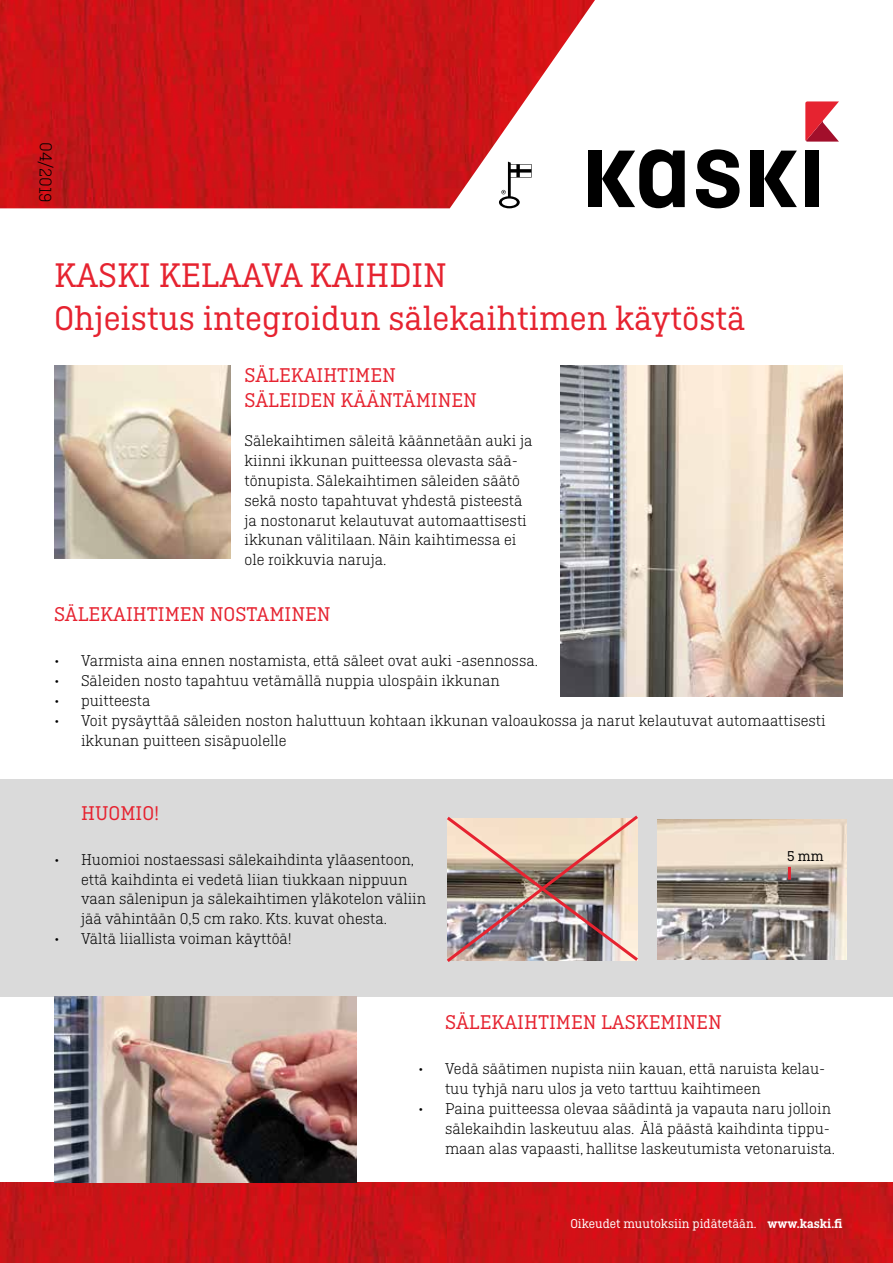
<style>
.page{position:relative;width:893px;height:1263px;background:#fff}
.page>*{position:absolute;margin:0;border:0;box-sizing:border-box;transform-origin:0 0}
.t1{font:36px/43.2px "Ciutadella Slab";color:#e62330}
.t2{font:21px/25.2px "Ciutadella Slab";color:#e62330}
.t3{font:300 18px "Ciutadella Slab";color:#000}
.t4{font:300 16.5px/19.8px "Ciutadella Slab";color:#000}
.t5{font:15px "Ciutadella Slab";color:#000}
.t6{font:13.5px "Ciutadella Slab";color:#fff}
.s1{font-weight:600}
</style>
<div class="page">
<div style="left:0;top:780px;width:893px;height:217px;background:#dadada"></div>
<img style="left:657px;top:819px;width:190px;height:141px">
<img style="left:0;top:0;width:595px;height:208px">
<svg style="left:805px;top:101px;width:34px;height:41px"></svg>
<svg style="left:696px;top:149px;width:44px;height:59px"></svg>
<svg style="left:602px;top:149px;width:83px;height:59px"></svg>
<div style="left:588px;top:150px;width:13px;height:57px;background:#000"></div>
<svg style="left:764px;top:151px;width:33px;height:56px"></svg>
<div style="left:750px;top:150px;width:13px;height:57px;background:#000"></div>
<div style="left:805px;top:151px;width:13px;height:56px;background:#000"></div>
<svg style="left:499px;top:162px;width:33px;height:46px"></svg>
<img style="left:0;top:1182px;width:893px;height:81px">
<img style="left:54px;top:366px;width:176px;height:193px">
<img style="left:447px;top:815px;width:191px;height:147px">
<svg style="left:788px;top:867px;width:3px;height:13px"></svg>
<img style="left:560px;top:366px;width:283px;height:330px">
<img style="left:54px;top:997px;width:302px;height:185px">
<p class="t3" style="left:56px;top:143px;width:62px;rotate:91deg">04/2019</p>
<h1 class="t1" style="left:54px;top:254px;width:693px">KASKI KELAAVA KAIHDIN<br>Ohjeistus integroidun sälekaihtimen käytöstä</h1>
<p class="t2" style="left:244px;top:362px;width:234px">SÄLEKAIHTIMEN<br>SÄLEIDEN KÄÄNTÄMINEN</p>
<p class="t4" style="left:244px;top:431px;width:289px">Sälekaihtimen säleitä käännetään auki ja kiinni ikkunan puitteessa olevasta sää&shy;tönupista. Sälekaihtimen säleiden säätö sekä nosto tapahtuvat yhdestä pisteestä ja nostonarut kelautuvat automaattisesti ikkunan välitilaan. Näin kaihtimessa ei ole roikkuvia naruja.</p>
<p class="t2" style="left:54px;top:602px;width:278px">SÄLEKAIHTIMEN NOSTAMINEN</p>
<p class="t4" style="left:54px;top:651px;width:485px">• Varmista aina ennen nostamista, että säleet ovat auki -asennossa.</p>
<p class="t4" style="left:54px;top:671px;width:447px">• Säleiden nosto tapahtuu vetämällä nuppia ulospäin ikkunan</p>
<p class="t4" style="left:54px;top:691px;width:98px">• puitteesta</p>
<p class="t4" style="left:81px;top:711px;width:746px;text-indent:-27px">• Voit pysäyttää säleiden noston haluttuun kohtaan ikkunan valoaukossa ja narut kelautuvat automaattisesti ikkunan puitteen sisäpuolelle</p>
<p class="t2" style="left:81px;top:800px;width:80px">HUOMIO!</p>
<p class="t4" style="left:81px;top:849px;width:347px;text-indent:-27px">• Huomioi nostaessasi sälekaihdinta yläasentoon, että kaihdinta ei vedetä liian tiukkaan nippuun vaan sälenipun ja sälekaihtimen yläkotelon väliin jää vähintään 0,5 cm rako. Kts. kuvat ohesta.</p>
<p class="t4" style="left:54px;top:929px;width:239px">• Vältä liiallista voiman käyttöä!</p>
<p class="t5" style="left:787px;top:848px;width:38px">5 mm</p>
<p class="t2" style="left:445px;top:1010px;width:278px">SÄLEKAIHTIMEN LASKEMINEN</p>
<p class="t4" style="left:445px;top:1059px;width:382px;text-indent:-27px">• Vedä säätimen nupista niin kauan, että naruista kelau&shy;tuu tyhjä naru ulos ja veto tarttuu kaihtimeen</p>
<p class="t4" style="left:445px;top:1099px;width:392px;text-indent:-27px">• Paina puitteessa olevaa säädintä ja vapauta naru jolloin sälekaihdin laskeutuu alas. Älä päästä kaihdinta tippu&shy;maan alas vapaasti, hallitse laskeutumista vetonaruista.</p>
<p class="t6" style="left:570px;top:1217px;width:274px">Oikeudet muutoksiin pidätetään. <span class="s1">www.kaski.fi</span></p>
</div>
